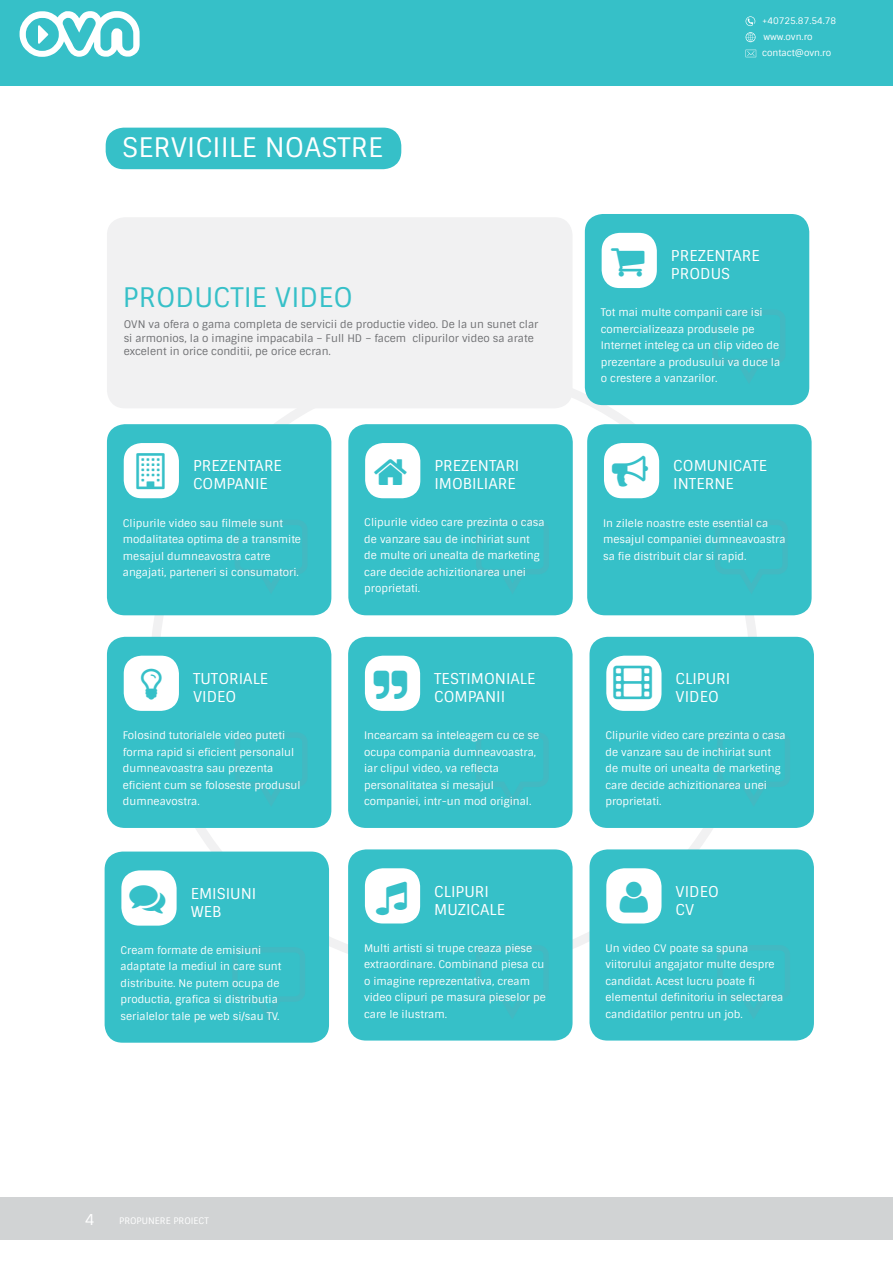
<style>
.page{position:relative;width:893px;height:1263px;background:#fff}
.page>*{position:absolute;margin:0;border:0;box-sizing:border-box;transform-origin:0 0}
.t1{font:27px "Sintony";color:#fff}
.t2{font:27px "Sintony";color:#36c0c8}
.t3{font:15px/18px "Sintony";color:#fff}
.t4{font:10.5px/16.5px "Sintony";color:#fff}
.t5{font:10.5px/13.5px "Sintony";color:#6d6e71}
.t6{font:9px "Sintony";color:#fff}
</style>
<div class="page">
<div style="left:0;top:0;width:893px;height:86px;background:#36c0c8"></div>
<div style="left:0;top:1197px;width:893px;height:43px;background:#d1d3d4"></div>
<svg style="left:746px;top:32px;width:9px;height:10px"></svg>
<svg style="left:746px;top:16px;width:9px;height:10px"></svg>
<svg style="left:746px;top:50px;width:10px;height:7px"></svg>
<svg style="left:20px;top:11px;width:120px;height:46px"></svg>
<div style="left:107px;top:217px;width:466px;height:191px;background:#f1f1f2;border-radius:18px"></div>
<div style="left:585px;top:214px;width:224px;height:191px;background:#36c0c8;border-radius:18px"></div>
<div style="left:587px;top:424px;width:225px;height:191px;background:#36c0c8;border-radius:18px"></div>
<div style="left:107px;top:637px;width:224px;height:191px;background:#36c0c8;border-radius:18px"></div>
<div style="left:105px;top:851px;width:224px;height:192px;background:#36c0c8;border-radius:18px"></div>
<div style="left:107px;top:424px;width:224px;height:191px;background:#36c0c8;border-radius:18px"></div>
<div style="left:348px;top:637px;width:225px;height:191px;background:#36c0c8;border-radius:18px"></div>
<div style="left:348px;top:849px;width:225px;height:191px;background:#36c0c8;border-radius:18px"></div>
<div style="left:348px;top:424px;width:225px;height:191px;background:#36c0c8;border-radius:18px"></div>
<div style="left:589px;top:637px;width:225px;height:191px;background:#36c0c8;border-radius:18px"></div>
<div style="left:589px;top:849px;width:225px;height:191px;background:#36c0c8;border-radius:18px"></div>
<div style="left:106px;top:128px;width:295px;height:41px;background:#36c0c8;border-radius:18px"></div>
<svg style="left:713px;top:310px;width:72px;height:72px"></svg>
<svg style="left:715px;top:520px;width:72px;height:73px"></svg>
<svg style="left:235px;top:733px;width:72px;height:72px"></svg>
<svg style="left:233px;top:948px;width:72px;height:72px"></svg>
<svg style="left:235px;top:520px;width:72px;height:73px"></svg>
<svg style="left:476px;top:733px;width:72px;height:73px"></svg>
<svg style="left:476px;top:945px;width:72px;height:73px"></svg>
<svg style="left:476px;top:520px;width:73px;height:73px"></svg>
<svg style="left:718px;top:733px;width:72px;height:73px"></svg>
<svg style="left:718px;top:945px;width:72px;height:73px"></svg>
<div style="left:602px;top:233px;width:55px;height:55px;background:#fff;border-radius:18px"></div>
<div style="left:604px;top:443px;width:55px;height:55px;background:#fff;border-radius:18px"></div>
<div style="left:124px;top:656px;width:55px;height:55px;background:#fff;border-radius:18px"></div>
<div style="left:121px;top:870px;width:56px;height:56px;background:#fff;border-radius:18px"></div>
<div style="left:124px;top:443px;width:55px;height:55px;background:#fff;border-radius:18px"></div>
<div style="left:365px;top:656px;width:55px;height:55px;background:#fff;border-radius:18px"></div>
<div style="left:365px;top:868px;width:55px;height:55px;background:#fff;border-radius:18px"></div>
<div style="left:365px;top:443px;width:55px;height:55px;background:#fff;border-radius:18px"></div>
<div style="left:606px;top:656px;width:55px;height:55px;background:#fff;border-radius:18px"></div>
<div style="left:606px;top:868px;width:55px;height:55px;background:#fff;border-radius:18px"></div>
<p class="t6" style="left:762px;top:15px;width:76px">+40725.87.54.78</p>
<p class="t6" style="left:762px;top:47px;width:71px">contact@ovn.ro</p>
<p class="t6" style="left:763px;top:31px;width:51px">www.ovn.ro</p>
<h1 class="t1" style="left:122px;top:131px;width:262px">SERVICIILE NOASTRE</h1>
<h2 class="t3" style="left:671px;top:247px;width:90px">PREZENTARE<br>PRODUS</h2>
<h1 class="t2" style="left:123px;top:280px;width:231px">PRODUCTIE VIDEO</h1>
<p class="t5" style="left:124px;top:318px;width:416px">OVN va ofera o gama completa de servicii de productie video. De la un sunet clar si armonios, la o imagine impacabila – Full HD – facem clipurilor video sa arate excelent in orice conditii, pe orice ecran.</p>
<p class="t4" style="left:601px;top:305px;width:181px">Tot mai multe companii care isi comercializeaza produsele pe<br>Internet inteleg ca un clip video de prezentare a produsului va duce la o crestere a vanzarilor.</p>
<h2 class="t3" style="left:193px;top:457px;width:90px">PREZENTARE<br>COMPANIE</h2>
<h2 class="t3" style="left:434px;top:457px;width:87px">PREZENTARI<br>IMOBILIARE</h2>
<h2 class="t3" style="left:673px;top:457px;width:95px">COMUNICATE<br>INTERNE</h2>
<p class="t4" style="left:123px;top:515px;width:180px">Clipurile video sau filmele sunt modalitatea optima de a transmite mesajul dumneavostra catre angajati, parteneri si consumatori.</p>
<p class="t4" style="left:364px;top:515px;width:182px">Clipurile video care prezinta o casa de vanzare sau de inchiriat sunt de multe ori unealta de marketing care decide achizitionarea unei proprietati.</p>
<p class="t4" style="left:603px;top:515px;width:184px">In zilele noastre este esential ca mesajul companiei dumneavoastra sa fie distribuit clar si rapid.</p>
<h2 class="t3" style="left:193px;top:670px;width:77px">TUTORIALE<br>VIDEO</h2>
<h2 class="t3" style="left:434px;top:670px;width:103px">TESTIMONIALE<br>COMPANII</h2>
<h2 class="t3" style="left:676px;top:670px;width:56px">CLIPURI<br>VIDEO</h2>
<p class="t4" style="left:123px;top:727px;width:179px">Folosind tutorialele video puteti forma rapid si eficient personalul dumneavoastra sau prezenta eficient cum se foloseste produsul dumneavostra.</p>
<p class="t4" style="left:364px;top:727px;width:177px">Incearcam sa inteleagem cu ce se ocupa compania dumneavoastra, iar clipul video, va reflecta personalitatea si mesajul companiei, intr-un mod original.</p>
<p class="t4" style="left:605px;top:727px;width:182px">Clipurile video care prezinta o casa de vanzare sau de inchiriat sunt de multe ori unealta de marketing care decide achizitionarea unei proprietati.</p>
<h2 class="t3" style="left:191px;top:884px;width:67px">EMISIUNI<br>WEB</h2>
<h2 class="t3" style="left:434px;top:882px;width:72px">CLIPURI<br>MUZICALE</h2>
<h2 class="t3" style="left:676px;top:882px;width:45px">VIDEO<br>CV</h2>
<p class="t4" style="left:121px;top:942px;width:162px">Cream formate de emisiuni adaptate la mediul in care sunt distribuite. Ne putem ocupa de productia, grafica si distributia serialelor tale pe web si/sau TV.</p>
<p class="t4" style="left:364px;top:940px;width:183px">Multi artisti si trupe creaza piese extraordinare. Combinand piesa cu o imagine reprezentativa, cream video clipuri pe masura pieselor pe care le ilustram.</p>
<p class="t4" style="left:605px;top:940px;width:179px">Un video CV poate sa spuna viitorului angajator multe despre candidat. Acest lucru poate fi elementul definitoriu in selectarea candidatilor pentru un job.</p>
<h2 class="t3" style="left:85px;top:1211px;width:11px">4</h2>
<p class="t6" style="left:119px;top:1215px;width:91px">PROPUNERE PROIECT</p>
</div>
